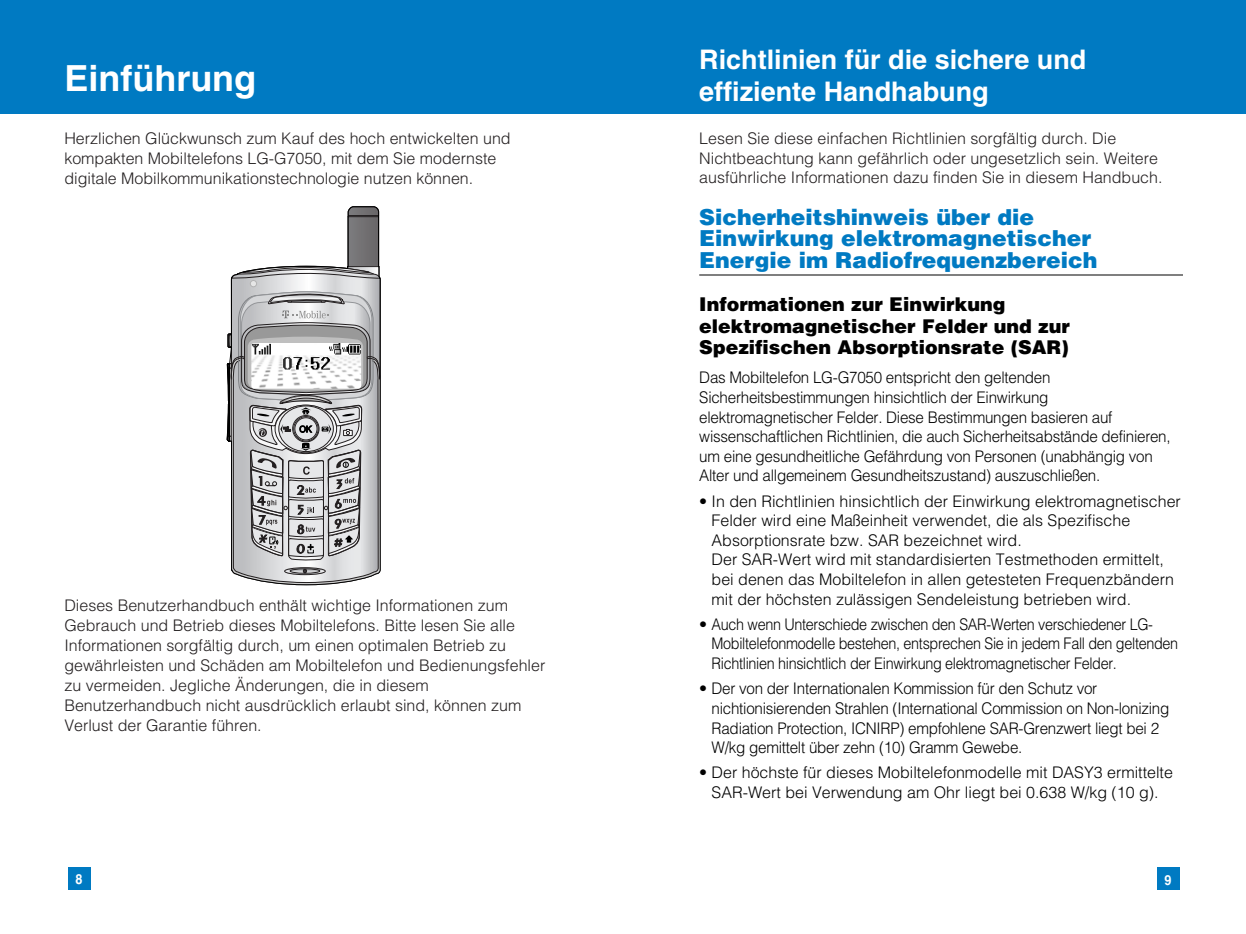
<style>
.page{position:relative;width:1246px;height:934px;background:#fff}
.page>*{position:absolute;margin:0;border:0;box-sizing:border-box;transform-origin:0 0}
.t1{font:700 36px "Helvetica";color:#fff}
.t2{font:700 27px/32.4px "Helvetica";color:#fff}
.t3{font:900 22px/21.6px "Helvetica";color:#007ac2}
.t4{font:900 19px/21.6px "Helvetica";color:#000}
.t5{font:300 16px/19.6px "Helvetica";letter-spacing:-.015em;color:#000}
.t6{font:300 16px/20px "Helvetica";color:#231f20}
.t7{font:300 16px/19.6px "Helvetica";letter-spacing:-.015em;color:#000;scale:.95 1}
.t8{font:700 14px "Helvetica";color:#fff;scale:.9 1}
</style>
<div class="page">
<div style="left:1157px;top:867px;width:23px;height:23px;background:#007ac2"></div>
<div style="left:624px;top:0;width:622px;height:113px;background:#007ac2"></div>
<div style="left:68px;top:867px;width:23px;height:23px;background:#007ac2"></div>
<div style="left:0;top:0;width:624px;height:113px;background:#007ac2"></div>
<hr style="left:699px;top:274px;width:484px;height:2px;background:#000">
<svg style="left:226px;top:206px;width:155px;height:234px"></svg>
<div style="left:250px;top:280px;width:7px;height:7px;background:#e6e6e6;border:1px solid #b3b3b3;border-radius:50%"></div>
<svg style="left:227px;top:290px;width:154px;height:296px;background:#b1b1b2"></svg>
<img style="left:252px;top:344px;width:109px;height:44px;border-radius:3px">
<h1 class="t1" style="left:64px;top:65px;width:193px">Einführung</h1>
<p class="t6" style="left:64px;top:130px;width:448px">Herzlichen Glückwunsch zum Kauf des hoch entwickelten und kompakten Mobiltelefons LG-G7050, mit dem Sie modernste digitale Mobilkommunikationstechnologie nutzen können.</p>
<p class="t6" style="left:64px;top:597px;width:482px">Dieses Benutzerhandbuch enthält wichtige Informationen zum Gebrauch und Betrieb dieses Mobiltelefons. Bitte lesen Sie alle Informationen sorgfältig durch, um einen optimalen Betrieb zu gewährleisten und Schäden am Mobiltelefon und Bedienungsfehler zu vermeiden. Jegliche Änderungen, die in diesem Benutzerhandbuch nicht ausdrücklich erlaubt sind, können zum Verlust der Garantie führen.</p>
<h2 class="t2" style="left:699px;top:45px;width:389px">Richtlinien für die sichere und effiziente Handhabung</h2>
<p class="t6" style="left:699px;top:130px;width:465px">Lesen Sie diese einfachen Richtlinien sorgfältig durch. Die<br>Nichtbeachtung kann gefährlich oder ungesetzlich sein. Weitere ausführliche Informationen dazu finden Sie in diesem Handbuch.</p>
<h3 class="t3" style="left:699px;top:208px;width:400px">Sicherheitshinweis über die<br>Einwirkung elektromagnetischer<br>Energie im Radiofrequenzbereich</h3>
<p class="t4" style="left:699px;top:295px;width:372px">Informationen zur Einwirkung elektromagnetischer Felder und zur<br>Spezifischen Absorptionsrate (SAR)</p>
<p class="t7" style="left:699px;top:369px;width:498px">Das Mobiltelefon LG-G7050 entspricht den geltenden Sicherheitsbestimmungen hinsichtlich der Einwirkung elektromagnetischer Felder. Diese Bestimmungen basieren auf wissenschaftlichen Richtlinien, die auch Sicherheitsabstände definieren, um eine gesundheitliche Gefährdung von Personen (unabhängig von Alter und allgemeinem Gesundheitszustand) auszuschließen.</p>
<p class="t5" style="left:712px;top:493px;width:471px;text-indent:-12px">• In den Richtlinien hinsichtlich der Einwirkung elektromagnetischer Felder wird eine Maßeinheit verwendet, die als Spezifische Absorptionsrate bzw. SAR bezeichnet wird.<br>Der SAR-Wert wird mit standardisierten Testmethoden ermittelt, bei denen das Mobiltelefon in allen getesteten Frequenzbändern mit der höchsten zulässigen Sendeleistung betrieben wird.</p>
<p class="t5" style="left:712px;top:616px;width:468px;text-indent:-12px">• Auch wenn Unterschiede zwischen den SAR-Werten verschiedener LG-<br>Mobiltelefonmodelle bestehen, entsprechen Sie in jedem Fall den geltenden<br>Richtlinien hinsichtlich der Einwirkung elektromagnetischer Felder.</p>
<p class="t5" style="left:712px;top:680px;width:459px;text-indent:-12px">• Der von der Internationalen Kommission für den Schutz vor nichtionisierenden Strahlen (International Commission on Non-lonizing Radiation Protection, ICNIRP) empfohlene SAR-Grenzwert liegt bei 2<br>W/kg gemittelt über zehn (10) Gramm Gewebe.</p>
<p class="t5" style="left:699px;top:764px;width:475px;text-align:center">• Der höchste für dieses Mobiltelefonmodelle mit DASY3 ermittelte<br>SAR-Wert bei Verwendung am Ohr liegt bei 0.638 W/kg (10 g).</p>
<p class="t8" style="left:76px;top:874px;width:9px">8</p>
<p class="t8" style="left:1165px;top:875px;width:9px">9</p>
</div>
